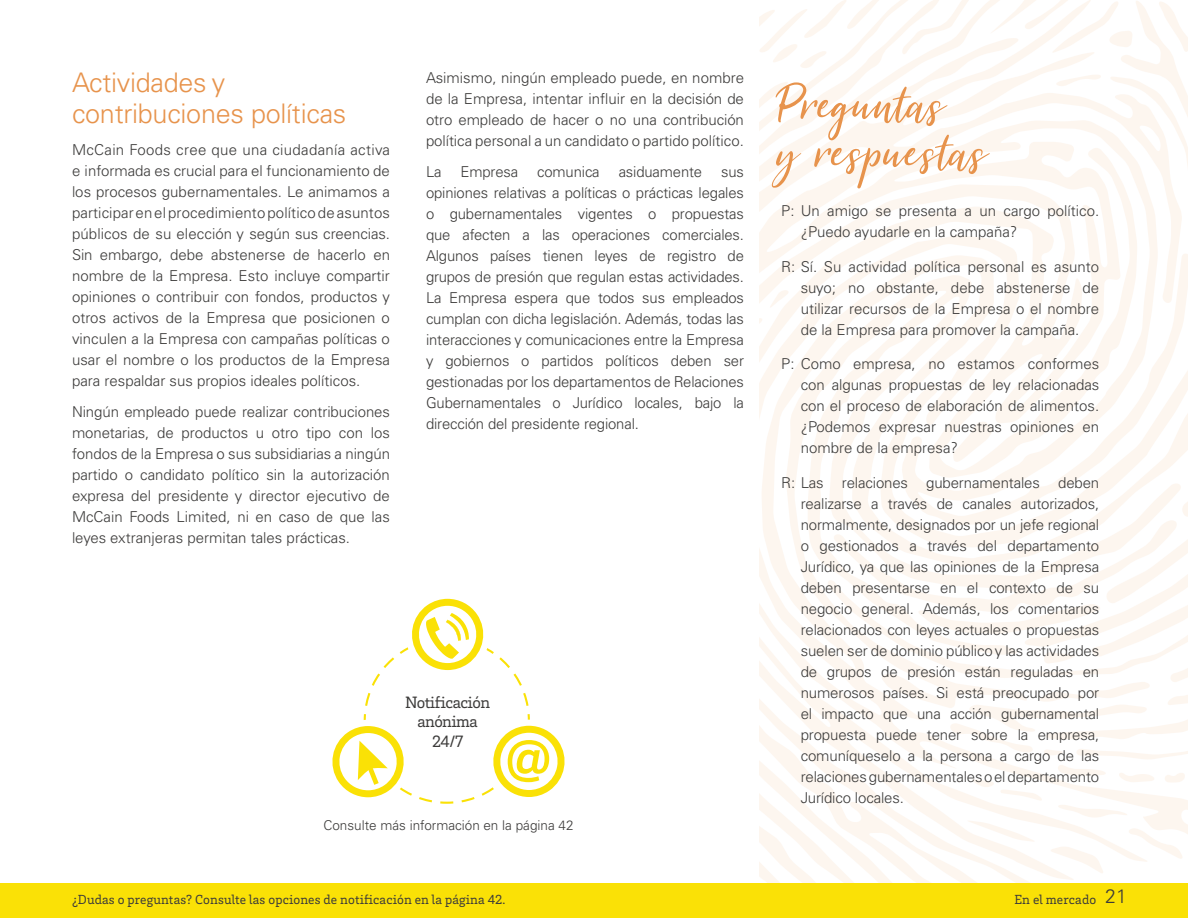
<style>
.page{position:relative;width:1188px;height:918px;background:#fff}
.page>*{position:absolute;margin:0;border:0;box-sizing:border-box;transform-origin:0 0}
.callout_head{font:61.5px/48px "Summer Festival";letter-spacing:.01em;color:#e7934c}
.t1{font:300 27px/31.5px "Univers LT Pro 45";letter-spacing:-.01em;color:#e7934c}
.t2{font:16.8px/19.5px "Brix Slab";letter-spacing:-.03em;color:#3c3b3a;text-align:center}
.body{font:300 15px/21px "Univers LT Pro 45";color:#3c3b3a;text-align:justify}
.bullets-last{font:300 15px/21px "Univers LT Pro 45";color:#3c3b3a;text-align:justify}
.t3{font:13.5px "Brix Slab";letter-spacing:.01em;color:#3c3b3a}
.body-2{font:300 13.5px "Univers LT Pro 45";color:#3c3b3a}
.s1{font-family:"Univers LT Pro 45";font-weight:300;font-size:19.5px}
</style>
<div class="page">
<svg style="left:760px;top:0;width:428px;height:883px"></svg>
<svg style="left:332px;top:599px;width:233px;height:205px"></svg>
<div style="left:0;top:883px;width:1188px;height:35px;background:#fae106"></div>
<p class="t1" style="left:72px;top:66px;width:276px">Actividades y contribuciones políticas</p>
<p class="body" style="left:72px;top:139px;width:320px">McCain Foods cree que una ciudadanía activa e informada es crucial para el funcionamiento de los procesos gubernamentales. Le animamos a participar en el procedimiento político de asuntos públicos de su elección y según sus creencias.<br>Sin embargo, debe abstenerse de hacerlo en nombre de la Empresa. Esto incluye compartir opiniones o contribuir con fondos, productos y otros activos de la Empresa que posicionen o vinculen a la Empresa con campañas políticas o usar el nombre o los productos de la Empresa para respaldar sus propios ideales políticos.</p>
<p class="body" style="left:72px;top:401px;width:320px">Ningún empleado puede realizar contribuciones monetarias, de productos u otro tipo con los fondos de la Empresa o sus subsidiarias a ningún partido o candidato político sin la autorización expresa del presidente y director ejecutivo de McCain Foods Limited, ni en caso de que las leyes extranjeras permitan tales prácticas.</p>
<p class="body" style="left:426px;top:67px;width:320px">Asimismo, ningún empleado puede, en nombre de la Empresa, intentar influir en la decisión de otro empleado de hacer o no una contribución política personal a un candidato o partido político.</p>
<p class="body" style="left:426px;top:162px;width:17px">La</p>
<p class="body" style="left:461px;top:162px;width:59px">Empresa</p>
<p class="body" style="left:537px;top:162px;width:64px">comunica</p>
<p class="body" style="left:619px;top:162px;width:85px">asiduamente</p>
<p class="body" style="left:426px;top:162px;width:320px;text-indent:295px">sus opiniones relativas a políticas o prácticas legales o gubernamentales vigentes o propuestas que afecten a las operaciones comerciales.<br>Algunos países tienen leyes de registro de grupos de presión que regulan estas actividades.<br>La Empresa espera que todos sus empleados cumplan con dicha legislación. Además, todas las interacciones y comunicaciones entre la Empresa y gobiernos o partidos políticos deben ser gestionadas por los departamentos de Relaciones Gubernamentales o Jurídico locales, bajo la dirección del presidente regional.</p>
<p class="t2" style="left:405px;top:692px;width:86px">Notificación anónima<br>24/7</p>
<p class="body-2" style="left:323px;top:817px;width:252px">Consulte más información en la página 42</p>
<p class="callout_head" style="left:780px;top:83px;width:211px">Preguntas<br>y respuestas</p>
<p class="bullets-last" style="left:801px;top:200px;width:300px;text-indent:-20px">P: Un amigo se presenta a un cargo político. ¿Puedo ayudarle en la campaña?</p>
<p class="bullets-last" style="left:801px;top:256px;width:300px;text-indent:-20px">R: Sí. Su actividad política personal es asunto suyo; no obstante, debe abstenerse de utilizar recursos de la Empresa o el nombre de la Empresa para promover la campaña.</p>
<p class="bullets-last" style="left:801px;top:354px;width:300px;text-indent:-20px">P: Como empresa, no estamos conformes con algunas propuestas de ley relacionadas con el proceso de elaboración de alimentos. ¿Podemos expresar nuestras opiniones en nombre de la empresa?</p>
<p class="bullets-last" style="left:801px;top:472px;width:300px;text-indent:-20px">R: Las relaciones gubernamentales deben realizarse a través de canales autorizados, normalmente, designados por un jefe regional o gestionados a través del departamento Jurídico, ya que las opiniones de la Empresa deben presentarse en el contexto de su negocio general. Además, los comentarios relacionados con leyes actuales o propuestas suelen ser de dominio público y las actividades de grupos de presión están reguladas en numerosos países. Si está preocupado por el impacto que una acción gubernamental propuesta puede tener sobre la empresa, comuníqueselo a la persona a cargo de las relaciones gubernamentales o el departamento Jurídico locales.</p>
<p class="t3" style="left:72px;top:891px;width:435px">¿Dudas o preguntas? Consulte las opciones de notificación en la página 42.</p>
<p class="t3" style="left:1014px;top:891px;width:114px">En el mercado <span class="s1">21</span></p>
</div>
